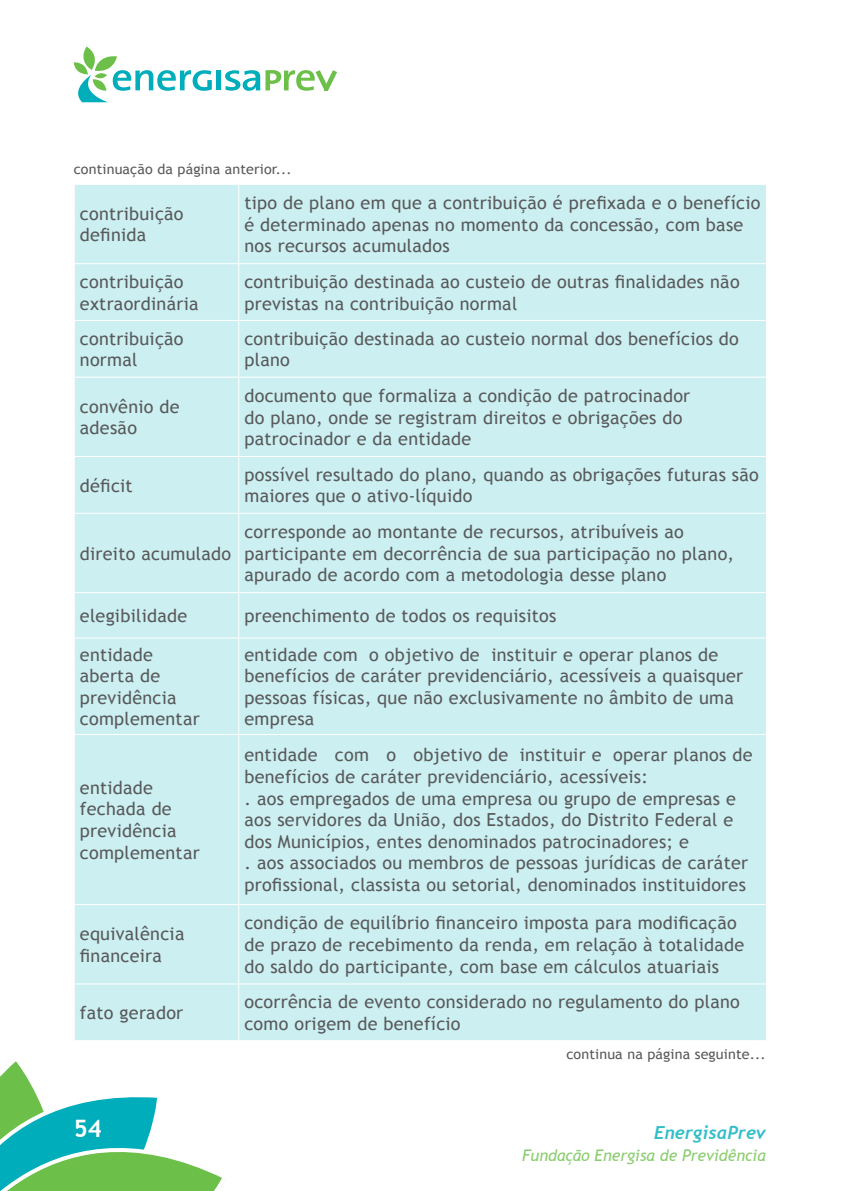
<style>
.page{position:relative;width:851px;height:1191px;background:#fff}
.page>*{position:absolute;margin:0;border:0;box-sizing:border-box;transform-origin:0 0}
.t1{font:700 24px "Trebuchet MS";color:#fff}
.t2{font:18px/21.6px "Trebuchet MS";letter-spacing:.015em;color:#58595b}
.t3{font:italic 700 18px "Trebuchet";color:#33bec9}
.t4{font:italic 16px "Trebuchet MS";color:#8acd6e}
.t5{font:14px "Trebuchet MS";letter-spacing:.01em;color:#58595b}
</style>
<div class="page">
<div style="left:216px;top:71px;width:5px;height:19px;background:#00adbb"></div>
<svg style="left:225px;top:70px;width:112px;height:21px"></svg>
<svg style="left:73px;top:47px;width:139px;height:55px"></svg>
<svg style="left:0;top:1058px;width:226px;height:133px"></svg>
<div style="left:75px;top:185px;width:690px;height:855px;background:#cceff1"></div>
<hr style="left:238px;top:185px;width:1px;height:78px;background:#fff">
<hr style="left:74px;top:263px;width:165px;height:1px;background:#fff">
<hr style="left:239px;top:263px;width:527px;height:1px;background:#fff">
<hr style="left:238px;top:264px;width:1px;height:56px;background:#fff">
<hr style="left:74px;top:320px;width:165px;height:1px;background:#fff">
<hr style="left:239px;top:320px;width:527px;height:1px;background:#fff">
<hr style="left:238px;top:321px;width:1px;height:56px;background:#fff">
<hr style="left:74px;top:377px;width:165px;height:1px;background:#fff">
<hr style="left:239px;top:377px;width:527px;height:1px;background:#fff">
<hr style="left:238px;top:378px;width:1px;height:78px;background:#fff">
<hr style="left:74px;top:456px;width:165px;height:1px;background:#fff">
<hr style="left:239px;top:456px;width:527px;height:1px;background:#fff">
<hr style="left:238px;top:457px;width:1px;height:56px;background:#fff">
<hr style="left:74px;top:513px;width:165px;height:1px;background:#fff">
<hr style="left:239px;top:513px;width:527px;height:1px;background:#fff">
<hr style="left:238px;top:514px;width:1px;height:78px;background:#fff">
<hr style="left:74px;top:592px;width:165px;height:1px;background:#fff">
<hr style="left:239px;top:592px;width:527px;height:1px;background:#fff">
<hr style="left:238px;top:593px;width:1px;height:44px;background:#fff">
<hr style="left:74px;top:637px;width:165px;height:1px;background:#fff">
<hr style="left:239px;top:637px;width:527px;height:1px;background:#fff">
<hr style="left:238px;top:638px;width:1px;height:96px;background:#fff">
<hr style="left:74px;top:734px;width:165px;height:1px;background:#fff">
<hr style="left:239px;top:734px;width:527px;height:1px;background:#fff">
<hr style="left:238px;top:735px;width:1px;height:169px;background:#fff">
<hr style="left:74px;top:904px;width:165px;height:1px;background:#fff">
<hr style="left:239px;top:904px;width:527px;height:1px;background:#fff">
<hr style="left:238px;top:905px;width:1px;height:78px;background:#fff">
<hr style="left:74px;top:983px;width:165px;height:1px;background:#fff">
<hr style="left:239px;top:983px;width:527px;height:1px;background:#fff">
<hr style="left:238px;top:984px;width:1px;height:56px;background:#fff">
<p class="t5" style="left:74px;top:161px;width:219px">continuação da página anterior...</p>
<p class="t2" style="left:80px;top:203px;width:105px">contribuição definida</p>
<p class="t2" style="left:244px;top:192px;width:517px">tipo de plano em que a contribuição é prefixada e o benefício é determinado apenas no momento da concessão, com base nos recursos acumulados</p>
<p class="t2" style="left:80px;top:271px;width:120px">contribuição extraordinária</p>
<p class="t2" style="left:244px;top:271px;width:496px">contribuição destinada ao custeio de outras finalidades não previstas na contribuição normal</p>
<p class="t2" style="left:80px;top:328px;width:105px">contribuição normal</p>
<p class="t2" style="left:244px;top:328px;width:496px">contribuição destinada ao custeio normal dos benefícios do plano</p>
<p class="t2" style="left:80px;top:396px;width:101px">convênio de adesão</p>
<p class="t2" style="left:244px;top:385px;width:447px">documento que formaliza a condição de patrocinador do plano, onde se registram direitos e obrigações do patrocinador e da entidade</p>
<p class="t2" style="left:80px;top:474px;width:54px">déficit</p>
<p class="t2" style="left:244px;top:464px;width:516px">possível resultado do plano, quando as obrigações futuras são maiores que o ativo-líquido</p>
<p class="t2" style="left:80px;top:543px;width:153px">direito acumulado</p>
<p class="t2" style="left:244px;top:521px;width:491px">corresponde ao montante de recursos, atribuíveis ao participante em decorrência de sua participação no plano, apurado de acordo com a metodologia desse plano</p>
<p class="t2" style="left:80px;top:605px;width:109px">elegibilidade</p>
<p class="t2" style="left:244px;top:605px;width:313px">preenchimento de todos os requisitos</p>
<p class="t2" style="left:80px;top:643px;width:121px">entidade aberta de previdência complementar</p>
<p class="t2" style="left:244px;top:643px;width:500px">entidade com o objetivo de instituir e operar planos de benefícios de caráter previdenciário, acessíveis a quaisquer pessoas físicas, que não exclusivamente no âmbito de uma empresa</p>
<p class="t2" style="left:80px;top:777px;width:121px">entidade fechada de previdência complementar</p>
<p class="t2" style="left:244px;top:744px;width:509px">entidade com o objetivo de instituir e operar planos de benefícios de caráter previdenciário, acessíveis:<br>. aos empregados de uma empresa ou grupo de empresas e aos servidores da União, dos Estados, do Distrito Federal e dos Municípios, entes denominados patrocinadores; e<br>. aos associados ou membros de pessoas jurídicas de caráter profissional, classista ou setorial, denominados instituidores</p>
<p class="t2" style="left:80px;top:923px;width:106px">equivalência financeira</p>
<p class="t2" style="left:244px;top:912px;width:501px">condição de equilíbrio financeiro imposta para modificação de prazo de recebimento da renda, em relação à totalidade do saldo do participante, com base em cálculos atuariais</p>
<p class="t2" style="left:80px;top:1002px;width:105px">fato gerador</p>
<p class="t2" style="left:244px;top:991px;width:497px">ocorrência de evento considerado no regulamento do plano como origem de benefício</p>
<p class="t5" style="left:566px;top:1045px;width:201px">continua na página seguinte...</p>
<h1 class="t1" style="left:74px;top:1113px;width:30px">54</h1>
<p class="t3" style="left:654px;top:1121px;width:113px">EnergisaPrev</p>
<p class="t4" style="left:522px;top:1145px;width:245px">Fundação Energisa de Previdência</p>
</div>
